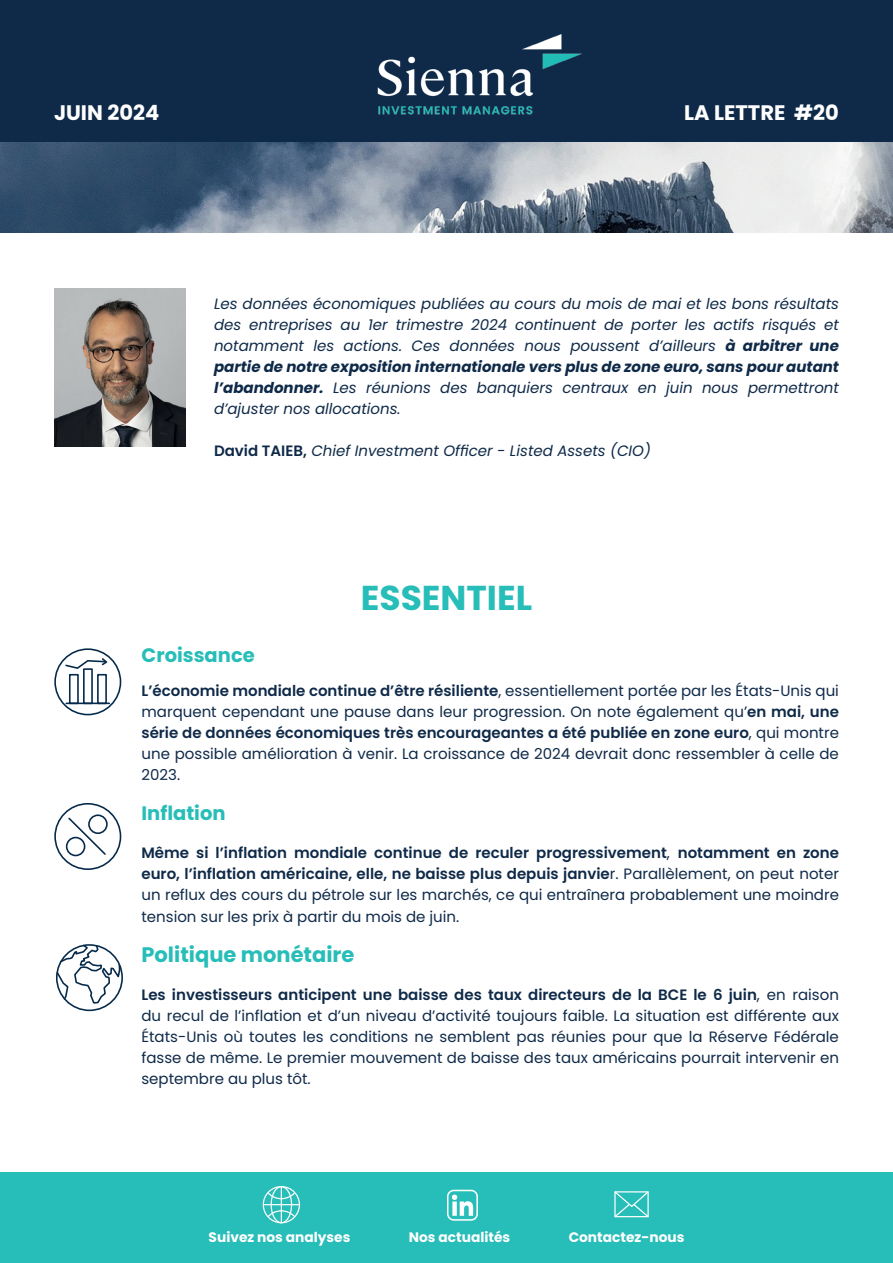
<style>
.page{position:relative;width:893px;height:1263px;background:#fff}
.page>*{position:absolute;margin:0;border:0;box-sizing:border-box;transform-origin:0 0}
.t1{font:700 34.5px "Poppins";color:#27bdb8}
.t2{font:700 21px "Poppins";color:#fff}
.t3{font:700 21px "Poppins";color:#27bdb8}
.t4{font:700 19.5px "Poppins";color:#27bdb8}
.t5{font:15px/21px "Poppins";color:#0f2a49;text-align:justify}
.t6{font:italic 15px/21px "Poppins";color:#0f2a49;text-align:justify}
.t7{font:600 15px/21px "Poppins";color:#0f2a49;text-align:justify}
.t8{font:700 13.8px "Poppins";color:#fff}
.s1{font-weight:700}
.s2{font-weight:600;font-style:normal}
.s3{font-weight:600}
.s4{font-weight:400}
</style>
<div class="page">
<svg style="left:56px;top:944px;width:65px;height:60px"></svg>
<div style="left:54px;top:803px;width:67px;height:66px;border:2px solid #062a4a;border-radius:50%"></div>
<div style="left:66px;top:837px;width:19px;height:19px;border:2px solid #062a4a;border-radius:50%"></div>
<div style="left:88px;top:814px;width:20px;height:20px;border:2px solid #062a4a;border-radius:50%"></div>
<svg style="left:67px;top:816px;width:40px;height:40px"></svg>
<div style="left:54px;top:648px;width:67px;height:67px;border:2px solid #062a4a;border-radius:50%"></div>
<hr style="left:66px;top:702px;width:43px;height:2px;background:#062a4a">
<div style="left:69px;top:674px;width:10px;height:30px;border:2px solid #062a4a"></div>
<div style="left:83px;top:668px;width:10px;height:36px;border:2px solid #062a4a"></div>
<div style="left:97px;top:674px;width:10px;height:30px;border:2px solid #062a4a"></div>
<svg style="left:64px;top:657px;width:45px;height:13px"></svg>
<img style="left:54px;top:288px;width:131px;height:158px">
<div style="left:0;top:0;width:893px;height:142px;background:#0f2a49"></div>
<img style="left:377px;top:34px;width:205px;height:81px">
<div style="left:0;top:1172px;width:893px;height:91px;background:#27bdb8"></div>
<div style="left:447px;top:1190px;width:31px;height:31px;border:2px solid #fff;border-radius:6px"></div>
<svg style="left:452px;top:1194px;width:21px;height:22px"></svg>
<div style="left:263px;top:1186px;width:37px;height:37px;border:1px solid #fff;border-radius:50%"></div>
<svg style="left:266px;top:1191px;width:30px;height:9px"></svg>
<svg style="left:266px;top:1209px;width:30px;height:10px"></svg>
<div style="left:271px;top:1186px;width:21px;height:37px;border:1px solid #fff;border-radius:50%"></div>
<hr style="left:263px;top:1204px;width:36px;height:1px;background:#fff">
<hr style="left:281px;top:1186px;width:1px;height:37px;background:#fff">
<svg style="left:614px;top:1191px;width:35px;height:27px"></svg>
<img style="left:0;top:142px;width:893px;height:91px">
<h2 class="t2" style="left:54px;top:100px;width:107px">JUIN 2024</h2>
<h2 class="t2" style="left:684px;top:100px;width:156px">LA LETTRE #20</h2>
<p class="t6" style="left:214px;top:293px;width:626px">Les données économiques publiées au cours du mois de mai et les bons résultats des entreprises au 1er trimestre 2024 continuent de porter les actifs risqués et notamment les actions. Ces données nous poussent d’ailleurs <span class="s1">à arbitrer une partie de notre exposition internationale vers plus de zone euro, sans pour autant l’abandonner.</span> Les réunions des banquiers centraux en juin nous permettront d’ajuster nos allocations.</p>
<p class="t6" style="left:214px;top:440px;width:438px"><span class="s2">David TAIEB,</span> Chief Investment Officer - Listed Assets (CIO)</p>
<h1 class="t1" style="left:361px;top:578px;width:173px">ESSENTIEL</h1>
<h3 class="t4" style="left:141px;top:644px;width:115px">Croissance</h3>
<p class="t5" style="left:141px;top:680px;width:699px"><span class="s3">L’économie mondiale continue d’être résiliente</span>, essentiellement portée par les États-Unis qui marquent cependant une pause dans leur progression. On note également qu’<span class="s3">en mai, une série de données économiques très encourageantes a été publiée en zone euro</span>, qui montre une possible amélioration à venir. La croissance de 2024 devrait donc ressembler à celle de 2023.</p>
<h3 class="t4" style="left:141px;top:802px;width:86px">Inflation</h3>
<p class="t7" style="left:141px;top:842px;width:699px">Même si l’inflation mondiale continue de reculer progressivement<span class="s4">,</span> notamment en zone euro, l’inflation américaine, elle, ne baisse plus depuis janvie<span class="s4">r. Parallèlement, on peut noter un reflux des cours du pétrole sur les marchés, ce qui entraînera probablement une moindre</span></p>
<p class="t5" style="left:141px;top:906px;width:319px">tension sur les prix à partir du mois de juin.</p>
<h2 class="t3" style="left:141px;top:942px;width:215px">Politique monétaire</h2>
<p class="t5" style="left:141px;top:984px;width:699px"><span class="s3">Les investisseurs anticipent une baisse des taux directeurs de la BCE le 6 juin</span>, en raison du recul de l’inflation et d’un niveau d’activité toujours faible. La situation est différente aux États-Unis où toutes les conditions ne semblent pas réunies pour que la Réserve Fédérale fasse de même. Le premier mouvement de baisse des taux américains pourrait intervenir en septembre au plus tôt.</p>
<p class="t8" style="left:209px;top:1229px;width:143px">Suivez nos analyses</p>
<p class="t8" style="left:409px;top:1229px;width:103px">Nos actualités</p>
<p class="t8" style="left:569px;top:1229px;width:117px">Contactez-nous</p>
</div>
